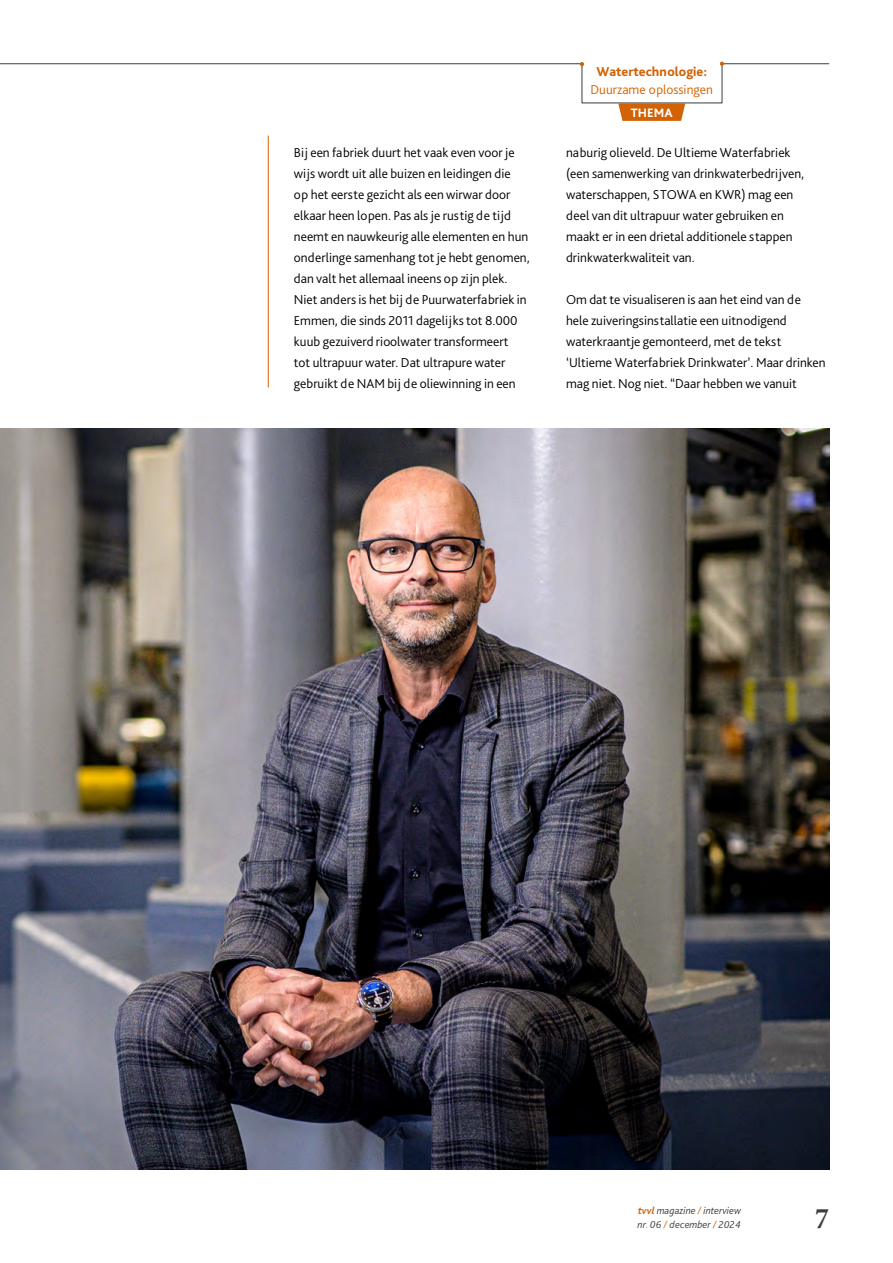
<style>
.page{position:relative;width:893px;height:1263px;background:#fff}
.page>*{position:absolute;margin:0;border:0;box-sizing:border-box;transform-origin:0 0}
.t1{font:700 condensed 30px "Minion Pro";color:#3c3c3b}
.t2{font:300 13.5px/21px "Bliss Pro";color:#000}
.t3{font:300 13.5px "Bliss Pro";color:#d26203}
.t4{font:800 13.5px "Bliss Pro";color:#d26203}
.t5{font:800 12.75px "Bliss Pro";color:#fff}
.t6{font:italic 300 10.5px/13.5px "Bliss Pro";color:#3c3c3b}
.s1{font-weight:700;color:#d26203}
.s2{color:#d26203}
</style>
<div class="page">
<hr style="left:0;top:63px;width:581px;height:1px;background:#3c3c3b">
<hr style="left:722px;top:63px;width:107px;height:1px;background:#3c3c3b">
<svg style="left:580px;top:62px;width:4px;height:4px"></svg>
<svg style="left:720px;top:62px;width:4px;height:4px"></svg>
<svg style="left:618px;top:103px;width:67px;height:18px"></svg>
<hr style="left:268px;top:136px;width:1px;height:251px;background:#d26203">
<img style="left:0;top:428px;width:829px;height:741px">
<p class="t4" style="left:596px;top:63px;width:112px">Watertechnologie:</p>
<p class="t3" style="left:591px;top:81px;width:124px">Duurzame oplossingen</p>
<p class="t5" style="left:631px;top:104px;width:43px">THEMA</p>
<p class="t2" style="left:294px;top:141px;width:237px">Bij een fabriek duurt het vaak even voor je wijs wordt uit alle buizen en leidingen die<br>op het eerste gezicht als een wirwar door elkaar heen lopen. Pas als je rustig de tijd neemt en nauwkeurig alle elementen en hun onderlinge samenhang tot je hebt genomen, dan valt het allemaal ineens op zijn plek.<br>Niet anders is het bij de Puurwaterfabriek in Emmen, die sinds 2011 dagelijks tot 8.000 kuub gezuiverd rioolwater transformeert<br>tot ultrapuur water. Dat ultrapure water gebruikt de NAM bij de oliewinning in een</p>
<p class="t2" style="left:566px;top:141px;width:240px">naburig olieveld. De Ultieme Waterfabriek (een samenwerking van drinkwaterbedrijven, waterschappen, STOWA en KWR) mag een deel van dit ultrapuur water gebruiken en maakt er in een drietal additionele stappen drinkwaterkwaliteit van.</p>
<p class="t2" style="left:566px;top:288px;width:261px">Om dat te visualiseren is aan het eind van de hele zuiveringsinstallatie een uitnodigend waterkraantje gemonteerd, met de tekst ‘Ultieme Waterfabriek Drinkwater’. Maar drinken mag niet. Nog niet. “Daar hebben we vanuit</p>
<p class="t6" style="left:638px;top:1204px;width:105px"><span class="s1">tvvl</span> magazine <span class="s2">/</span> interview nr<span class="s2">.</span> 06 <span class="s2">/</span> december <span class="s2">/</span> 2024</p>
<h1 class="t1" style="left:815px;top:1197px;width:15px">7</h1>
</div>
